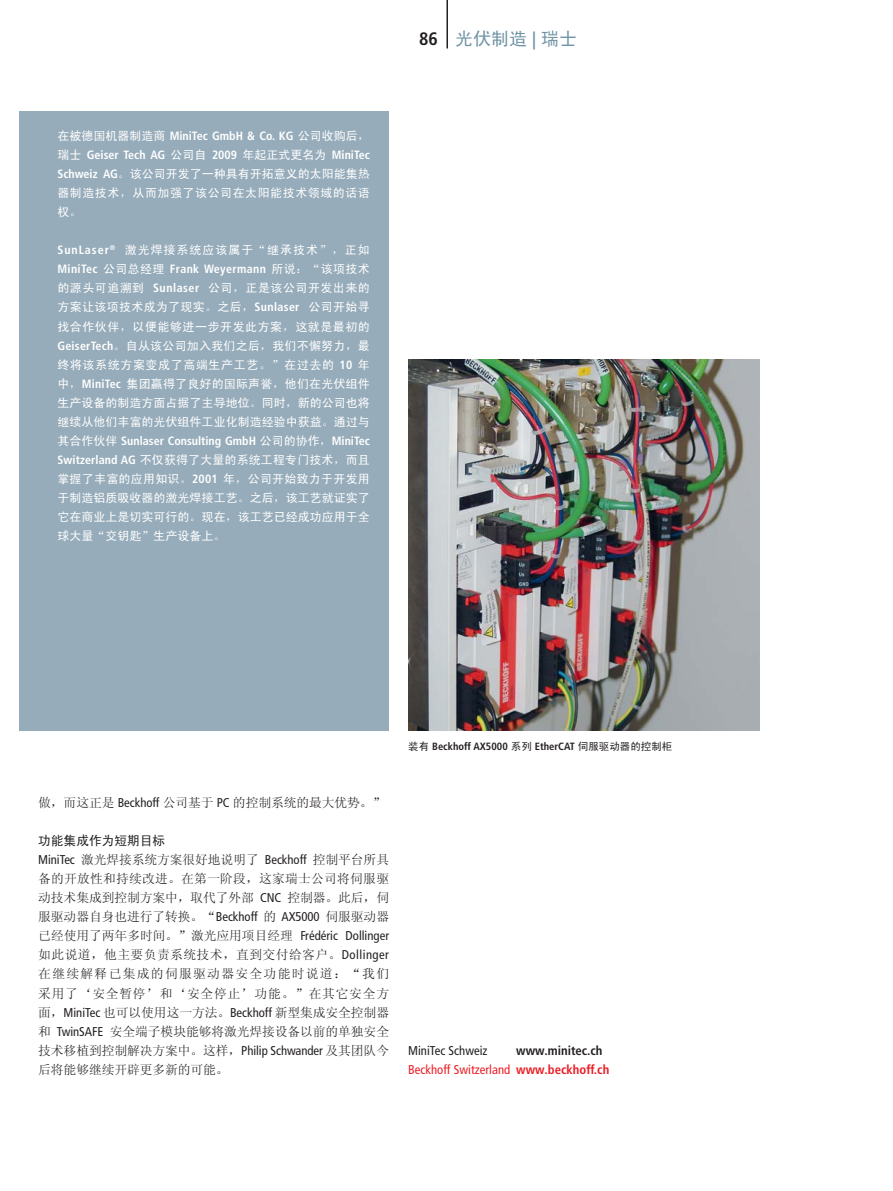
<style>
.page{position:relative;width:893px;height:1191px;background:#fff}
.page>*{position:absolute;margin:0;border:0;box-sizing:border-box;transform-origin:0 0}
.t1{font:18px "Sim Hei";color:#6f93a4}
.t2{font:12.75px/19px "Sim Sun";letter-spacing:-.005em;color:#231f20;text-align:justify}
.t3{font:condensed 12.75px/19px "Frutiger LT Pro";color:#ed1c24}
.t4{font:condensed 12.75px "Frutiger LT Pro";color:#231f20}
.t5{font:12.75px "Sim Hei";letter-spacing:-.005em;color:#231f20}
.t6{font:12px/19px "Sim Hei";color:#fff;text-align:justify}
.t7{font:700 condensed 12px/19px "Frutiger";color:#fff}
.t8{font:700 condensed 12px "Frutiger";letter-spacing:.03em;color:#fff}
.t9{font:12px "Sim Hei";letter-spacing:.08em;color:#fff}
.t10{font:700 condensed 10.5px "Frutiger";color:#231f20}
.s1{font-family:"Sim Hei";font-weight:400;font-stretch:normal}
.s2{font-family:"Frutiger";font-weight:700;font-stretch:condensed}
.s3{font-family:"Frutiger LT Pro";font-weight:700;font-stretch:condensed;color:#231f20}
.s4{font-family:"Frutiger";font-stretch:condensed}
.s5{font-weight:700;color:#231f20}
.s6{font-weight:700}
</style>
<div class="page">
<div style="left:19px;top:111px;width:370px;height:619px;background:#96acba"></div>
<img style="left:408px;top:359px;width:351px;height:371px">
<hr style="left:446px;top:0;width:2px;height:48px;background:#231f20">
<p class="t7" style="left:57px;top:127px;width:314px"><span class="s1">在被德国机器制造商</span> MiniTec GmbH &amp; Co. KG <span class="s1">公司收购后，瑞士</span> Geiser Tech AG <span class="s1">公司自</span> 2009 <span class="s1">年起正式更名为</span> MiniTec</p>
<p class="t6" style="left:57px;top:164px;width:314px"><span class="s2">Schweiz AG</span>。该公司开发了一种具有开拓意义的太阳能集热器制造技术，从而加强了该公司在太阳能技术领域的话语权。</p>
<p class="t9" style="left:57px;top:244px;width:314px"><span class="s2">SunLaser</span><sup>®</sup> 激光焊接系统应该属于“继承技术”，正如</p>
<p class="t8" style="left:57px;top:264px;width:314px">MiniTec <span class="s1">公司总经理</span> Frank Weyermann <span class="s1">所说：“该项技术</span></p>
<p class="t6" style="left:57px;top:278px;width:314px">的源头可追溯到 <span class="s2">Sunlaser</span> 公司，正是该公司开发出来的方案让该项技术成为了现实。之后，<span class="s2">Sunlaser</span> 公司开始寻找合作伙伴，以便能够进一步开发此方案，这就是最初的<span class="s2">GeiserTech</span>。自从该公司加入我们之后，我们不懈努力，最终将该系统方案变成了高端生产工艺。”在过去的 <span class="s2">10</span> 年中，<span class="s2">MiniTec</span> 集团赢得了良好的国际声誉，他们在光伏组件生产设备的制造方面占据了主导地位。同时，新的公司也将继续从他们丰富的光伏组件工业化制造经验中获益。通过与</p>
<p class="t7" style="left:57px;top:432px;width:314px"><span class="s1">其合作伙伴</span> Sunlaser Consulting GmbH <span class="s1">公司的协作，</span>MiniTec</p>
<p class="t6" style="left:57px;top:450px;width:314px"><span class="s2">Switzerland AG</span> 不仅获得了大量的系统工程专门技术，而且掌握了丰富的应用知识。<span class="s2">2001</span> 年，公司开始致力于开发用于制造铝质吸收器的激光焊接工艺。之后，该工艺就证实了它在商业上是切实可行的。现在，该工艺已经成功应用于全球大量“交钥匙”生产设备上。</p>
<h1 class="t1" style="left:419px;top:29px;width:160px"><span class="s3">86</span> 光伏制造 <span class="s2">|</span> 瑞士</h1>
<p class="t2" style="left:38px;top:793px;width:348px">做，而这正是 <span class="s4">Beckhoff</span> 公司基于 <span class="s4">PC</span> 的控制系统的最大优势。”</p>
<p class="t5" style="left:38px;top:834px;width:128px">功能集成作为短期目标</p>
<p class="t2" style="left:38px;top:850px;width:352px"><span class="s4">MiniTec</span> 激光焊接系统方案很好地说明了 <span class="s4">Beckhoff</span> 控制平台所具备的开放性和持续改进。在第一阶段，这家瑞士公司将伺服驱动技术集成到控制方案中，取代了外部 <span class="s4">CNC</span> 控制器。此后，伺服驱动器自身也进行了转换。“<span class="s4">Beckhoff</span> 的 <span class="s4">AX5000</span> 伺服驱动器已经使用了两年多时间。”激光应用项目经理 <span class="s4">Frédéric Dollinger</span>如此说道，他主要负责系统技术，直到交付给客户。<span class="s4">Dollinger</span>在继续解释已集成的伺服驱动器安全功能时说道：“我们采用了‘安全暂停’和‘安全停止’功能。”在其它安全方面，<span class="s4">MiniTec</span> 也可以使用这一方法。<span class="s4">Beckhoff</span> 新型集成安全控制器和 <span class="s4">TwinSAFE</span> 安全端子模块能够将激光焊接设备以前的单独安全技术移植到控制解决方案中。这样，<span class="s4">Philip Schwander</span> 及其团队今后将能够继续开辟更多新的可能。</p>
<p class="t10" style="left:408px;top:742px;width:266px"><span class="s1">装有</span> Beckhoff AX5000 <span class="s1">系列</span> EtherCAT <span class="s1">伺服驱动器的控制柜</span></p>
<p class="t4" style="left:408px;top:1045px;width:81px">MiniTec Schweiz</p>
<p class="t3" style="left:408px;top:1042px;width:203px;text-indent:108px"><span class="s5">www.minitec.ch<br></span>Beckhoff Switzerland <span class="s6">www.beckhoff.ch</span></p>
</div>
